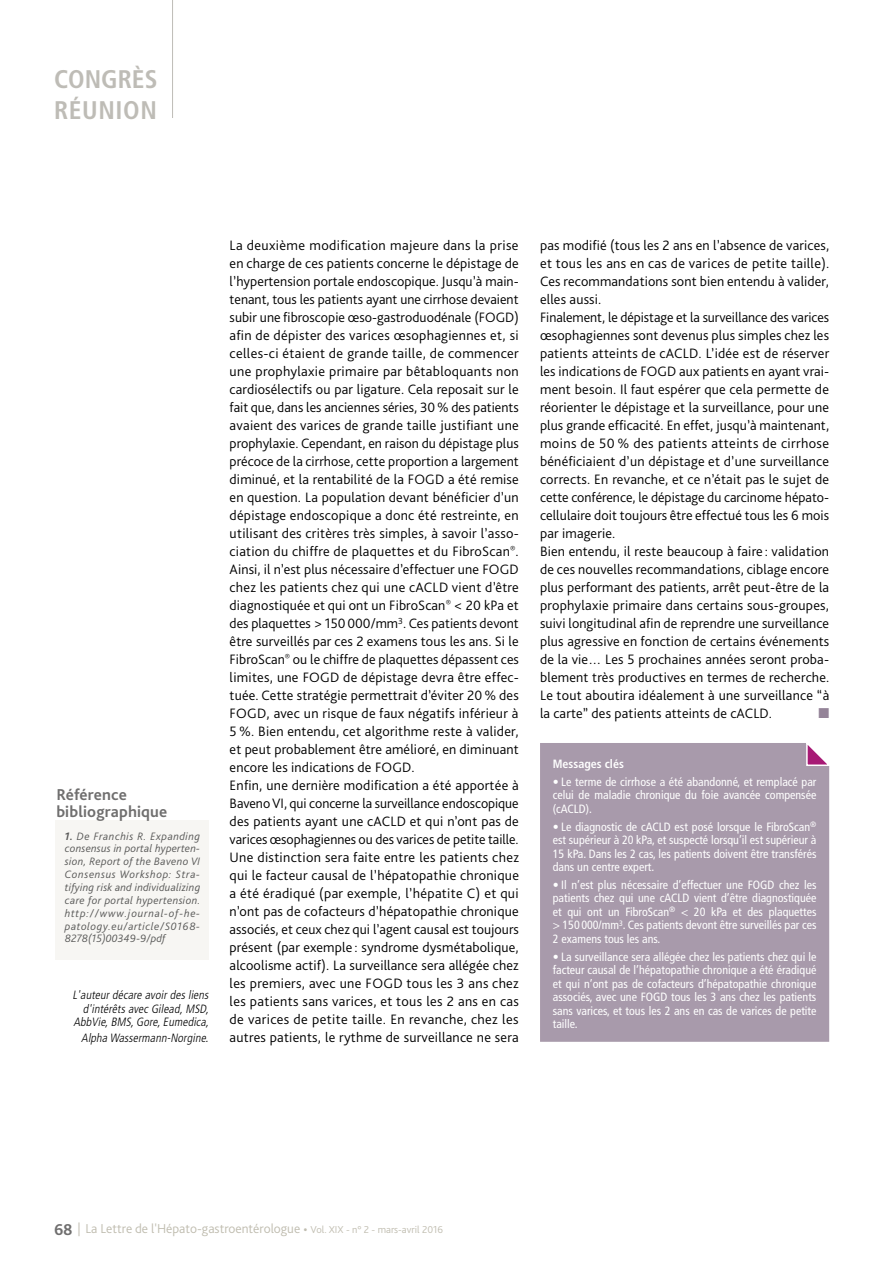
<style>
.page{position:relative;width:893px;height:1263px;background:#fff}
.page>*{position:absolute;margin:0;border:0;box-sizing:border-box;transform-origin:0 0}
.t1{font:700 condensed 25.5px/30.6px "Frutiger LT Std";letter-spacing:.01em;color:#bebcb6}
.t2{font:700 16.5px/16.5px "Bliss Pro";letter-spacing:.01em;color:#706f6f}
.t3{font:300 14.25px/18px "Bliss Pro";letter-spacing:.01em;color:#000}
.t4{font:14.25px "Zapf Dingbats Std";color:#948398}
.t5{font:300 13.5px "Bliss Pro";color:#c0bdb0}
.t6{font:condensed 12px/13.5px "Frutiger LT Std";color:#fff;text-align:justify}
.t7{font:italic 300 condensed 12px/13.5px "Frutiger LT Std";color:#000;text-align:right}
.t8{font:700 condensed 12px "Frutiger LT Std";color:#fff}
.t9{font:italic 300 11.25px/12.9px "Bliss Pro";letter-spacing:.045em;color:#575756;text-align:justify}
.s1{font-weight:700}
.s2{font-weight:700;font-size:16.5px;color:#706f6f}
.s3{font-size:10.5px}
</style>
<div class="page">
<hr style="left:172px;top:0;width:1px;height:118px;background:#bebcb6">
<div style="left:540px;top:743px;width:289px;height:299px;background:#a89aab"></div>
<svg style="left:805px;top:743px;width:25px;height:24px"></svg>
<div style="left:55px;top:820px;width:153px;height:139px;background:#f7f6f3"></div>
<h1 class="t1" style="left:54px;top:64px;width:105px">CONGRÈS<br>RÉUNION</h1>
<p class="t2" style="left:56px;top:786px;width:112px">Référence bibliographique</p>
<p class="t9" style="left:65px;top:829px;width:137px"><span class="s1">1.</span> De Franchis R. Expanding consensus in portal hyperten&shy;sion, Report of the Baveno VI Consensus Workshop: Stra&shy;tifying risk and individualizing care for portal hypertension. http://www.journal-of-he&shy;patology.eu/article/S0168- 8278(15)00349-9/pdf</p>
<p class="t7" style="left:73px;top:988px;width:140px">L'auteurdécare avoirdesliens d'intérêtsavec Gilead,MSD,<br>AbbVie,BMS,Gore,Eumedica,</p>
<p class="t7" style="left:81px;top:1031px;width:131px">Alpha Wassermann-Norgine.</p>
<p class="t3" style="left:230px;top:236px;width:291px">La deuxième modification majeure dans la prise en charge de ces patients concerne le dépistage de l’hypertension portale endoscopique. Jusqu’à main&shy;tenant, tous les patients ayant une cirrhose devaient subir une fibroscopie œso-gastroduodénale (FOGD) afin de dépister des varices œsophagiennes et, si celles-ci étaient de grande taille, de commencer une prophylaxie primaire par bêtabloquants non cardiosélectifs ou par ligature. Cela reposait sur le fait que, dans les anciennes séries, 30% des patients avaient des varices de grande taille justifiant une prophylaxie. Cependant, en raison du dépistage plus précoce de la cirrhose, cette proportion a largement diminué, et la rentabilité de la FOGD a été remise en question. La population devant bénéficier d’un dépistage endoscopique a donc été restreinte, en utilisant des critères très simples, à savoir l’asso&shy;ciation du chiffre de plaquettes et du FibroScan<sup>®</sup>.<br>Ainsi, il n’est plus nécessaire d’effectuer une FOGD chez les patients chez qui une cACLD vient d’être diagnostiquée et qui ont un FibroScan<sup>®</sup> &lt; 20 kPa et des plaquettes &gt; 150000/mm<sup>3</sup>. Ces patients devont être surveillés par ces 2 examens tous les ans. Si le FibroScan<sup>®</sup> ou le chiffre de plaquettes dépassent ces limites, une FOGD de dépistage devra être effec&shy;tuée. Cette stratégie permettrait d’éviter 20 % des FOGD, avec un risque de faux négatifs inférieur à 5 %. Bien entendu, cet algorithme reste à valider, et peut probablement être amélioré, en diminuant encore les indications de FOGD.<br>Enfin, une dernière modification a été apportée à BavenoVI, qui concerne la surveillance endoscopique des patients ayant une cACLD et qui n’ont pas de varices œsophagiennes ou des varices de petite taille.<br>Une distinction sera faite entre les patients chez qui le facteur causal de l’hépatopathie chronique a été éradiqué (par exemple, l’hépatite C) et qui n’ont pas de cofacteurs d’hépatopathie chronique associés, et ceux chez qui l’agent causal est toujours présent (par exemple : syndrome dysmétabolique, alcoolisme actif). La surveillance sera allégée chez les premiers, avec une FOGD tous les 3 ans chez les patients sans varices, et tous les 2 ans en cas de varices de petite taille. En revanche, chez les autres patients, le rythme de surveillance ne sera</p>
<p class="t3" style="left:540px;top:236px;width:291px">pas modifié (tous les 2 ans en l’absence de varices, et tous les ans en cas de varices de petite taille).<br>Ces recommandations sont bien entendu à valider, elles aussi.<br>Finalement, le dépistage et la surveillance des varices œsophagiennes sont devenus plus simples chez les patients atteints de cACLD. L’idée est de réserver les indications de FOGD aux patients en ayant vrai&shy;ment besoin. Il faut espérer que cela permette de réorienter le dépistage et la surveillance, pour une plus grande efficacité. En effet, jusqu’à maintenant, moins de 50 % des patients atteints de cirrhose bénéficiaient d’un dépistage et d’une surveillance corrects. En revanche, et ce n’était pas le sujet de cette conférence, le dépistage du carcinome hépato&shy;cellulaire doit toujours être effectué tous les 6 mois par imagerie.<br>Bien entendu, il reste beaucoup à faire : validation de ces nouvelles recommandations, ciblage encore plus performant des patients, arrêt peut-être de la prophylaxie primaire dans certains sous-groupes, suivi longitudinal afin de reprendre une surveillance plus agressive en fonction de certains événements de la vie… Les 5 prochaines années seront proba&shy;blement très productives en termes de recherche.<br>Le tout aboutira idéalement à une surveillance “à la carte” des patients atteints de cACLD.</p>
<p class="t4" style="left:818px;top:706px;width:12px">■</p>
<p class="t8" style="left:553px;top:757px;width:73px">Messages clés</p>
<p class="t6" style="left:553px;top:775px;width:265px">• Le terme de cirrhose a été abandonné, et remplacé par celui de maladie chronique du foie avancée compensée (cACLD).</p>
<p class="t6" style="left:553px;top:820px;width:265px">• Le diagnostic de cACLD est posé lorsque le FibroScan<sup>® </sup>est supérieur à 20 kPa, et suspecté lorsqu’il est supérieur à 15 kPa. Dans les 2 cas, les patients doivent être transférés dans un centre expert.</p>
<p class="t6" style="left:553px;top:878px;width:265px">• Il n’est plus nécessaire d’effectuer une FOGD chez les patients chez qui une cACLD vient d’être diagnostiquée et qui ont un FibroScan<sup>®</sup> &lt; 20 kPa et des plaquettes &gt; 150 000/mm<sup>3</sup>. Ces patients devont être surveillés par ces 2 examens tous les ans.</p>
<p class="t6" style="left:553px;top:950px;width:265px">• La surveillance sera allégée chez les patients chez qui le facteur causal de l’hépatopathie chronique a été éradiqué et qui n’ont pas de cofacteurs d’hépatopathie chronique associés, avec une FOGD tous les 3 ans chez les patients sans varices, et tous les 2 ans en cas de varices de petite taille.</p>
<p class="t5" style="left:54px;top:1220px;width:391px"><span class="s2">68</span> | La Lettre de l'Hépato-gastroentérologue • <span class="s3">Vol. XIX - n° 2 - mars-avril 2016</span></p>
</div>
